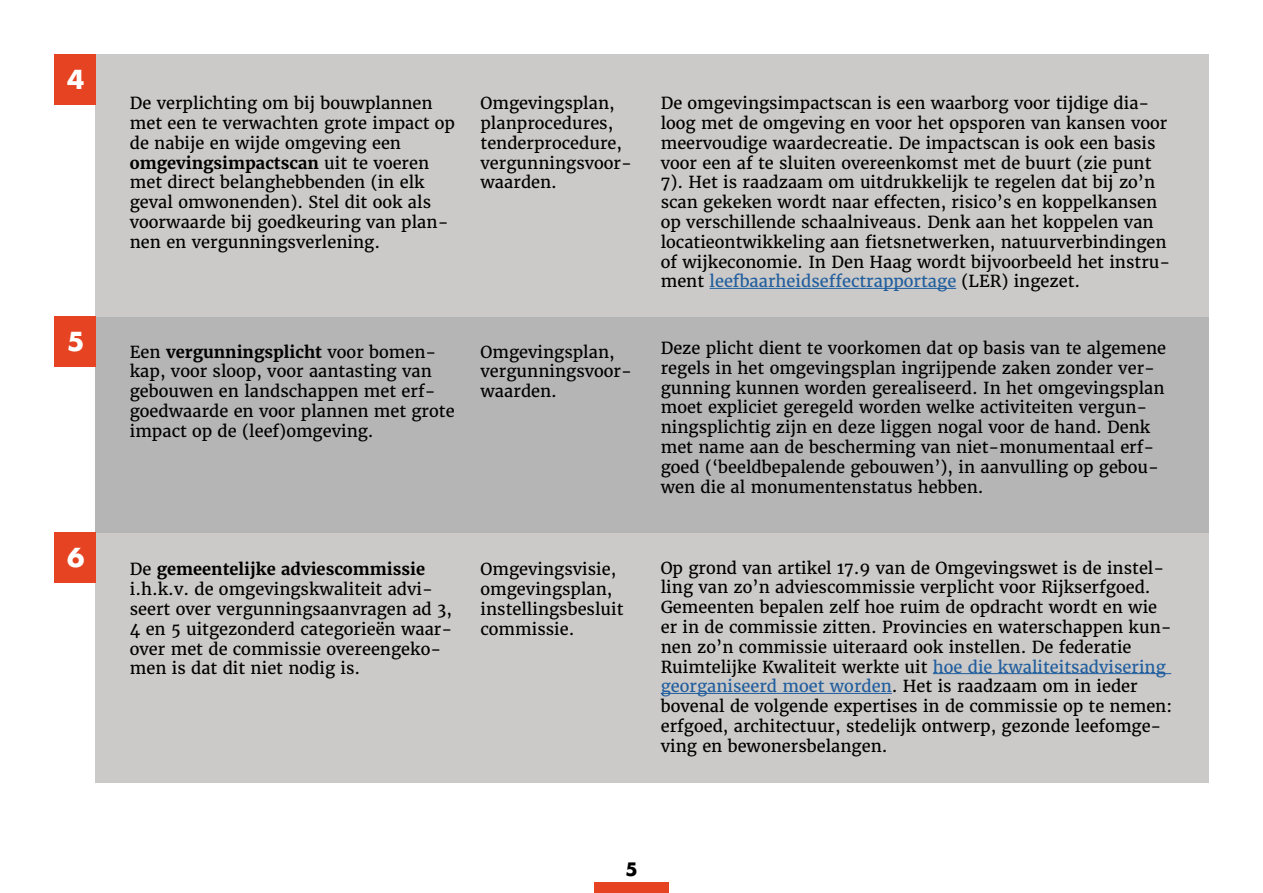
<style>
.page{position:relative;width:1263px;height:893px;background:#fff}
.page>*{position:absolute;margin:0;border:0;box-sizing:border-box;transform-origin:0 0}
.t1{font:700 25.5px "Futura";color:#fff}
.t2{font:700 18px "Futura";color:#000}
.t3{font:16.5px/19.8px "Merriweather";color:#000}
.s1{font-weight:700}
.s2{color:#215e9e}
</style>
<div class="page">
<div style="left:594px;top:882px;width:75px;height:11px;background:#e54321"></div>
<div style="left:96px;top:54px;width:1113px;height:728px;background:#cbcac9"></div>
<div style="left:96px;top:317px;width:1113px;height:216px;background:#b6b5b5"></div>
<div style="left:54px;top:533px;width:42px;height:50px;background:#e54321"></div>
<div style="left:54px;top:317px;width:42px;height:50px;background:#e54321"></div>
<hr style="left:709px;top:288px;width:247px;height:1px;background:#215e9e">
<hr style="left:933px;top:673px;width:238px;height:1px;background:#215e9e">
<hr style="left:661px;top:693px;width:231px;height:1px;background:#215e9e">
<div style="left:54px;top:54px;width:42px;height:50px;background:#e54321"></div>
<h1 class="t1" style="left:67px;top:61px;width:19px">4</h1>
<h1 class="t1" style="left:67px;top:323px;width:19px">5</h1>
<h1 class="t1" style="left:67px;top:539px;width:19px">6</h1>
<p class="t3" style="left:130px;top:93px;width:327px">De verplichting om bij bouwplannen met een te verwachten grote impact op de nabije en wijde omgeving een <span class="s1">omgevingsimpactscan</span> uit te voeren met direct belanghebbenden (in elk geval omwonenden). Stel dit ook als voorwaarde bij goedkeuring van plan&shy;nen en vergunningsverlening.</p>
<p class="t3" style="left:480px;top:93px;width:153px">Omgevingsplan, planprocedures, tenderprocedure, vergunningsvoor&shy;waarden.</p>
<p class="t3" style="left:130px;top:342px;width:326px">Een <span class="s1">vergunningsplicht</span> voor bomen&shy;kap, voor sloop, voor aantasting van gebouwen en landschappen met erf&shy;goedwaarde en voor plannen met grote impact op de (leef)omgeving.</p>
<p class="t3" style="left:480px;top:342px;width:153px">Omgevingsplan, vergunningsvoor&shy;waarden.</p>
<p class="t3" style="left:130px;top:560px;width:324px">De <span class="s1">gemeentelijke adviescommissie </span>i.h.k.v. de omgevingskwaliteit advi&shy;seert over vergunningsaanvragen ad 3, 4 en 5 uitgezonderd categorieën waar&shy;over met de commissie overeengeko&shy;men is dat dit niet nodig is.</p>
<p class="t3" style="left:480px;top:560px;width:144px">Omgevingsvisie, omgevingsplan, instellingsbesluit commissie.</p>
<p class="t3" style="left:661px;top:93px;width:511px">De omgevingsimpactscan is een waarborg voor tijdige dia&shy;loog met de omgeving en voor het opsporen van kansen voor meervoudige waardecreatie. De impactscan is ook een basis voor een af te sluiten overeenkomst met de buurt (zie punt 7). Het is raadzaam om uitdrukkelijk te regelen dat bij zo’n scan gekeken wordt naar effecten, risico’s en koppelkansen op verschillende schaalniveaus. Denk aan het koppelen van locatieontwikkeling aan fietsnetwerken, natuurverbindingen of wijkeconomie. In Den Haag wordt bijvoorbeeld het instru&shy;ment <span class="s2">leefbaarheidseffectrapportage</span> (LER) ingezet.</p>
<p class="t3" style="left:661px;top:338px;width:507px">Deze plicht dient te voorkomen dat op basis van te algemene regels in het omgevingsplan ingrijpende zaken zonder ver&shy;gunning kunnen worden gerealiseerd. In het omgevingsplan moet expliciet geregeld worden welke activiteiten vergun&shy;ningsplichtig zijn en deze liggen nogal voor de hand. Denk met name aan de bescherming van niet-monumentaal erf&shy;goed (‘beeldbepalende gebouwen’), in aanvulling op gebou&shy;wen die al monumentenstatus hebben.</p>
<p class="t3" style="left:661px;top:558px;width:513px">Op grond van artikel 17.9 van de Omgevingswet is de instel&shy;ling van zo’n adviescommissie verplicht voor Rijkserfgoed.<br>Gemeenten bepalen zelf hoe ruim de opdracht wordt en wie er in de commissie zitten. Provincies en waterschappen kun&shy;nen zo’n commissie uiteraard ook instellen. De federatie Ruimtelijke Kwaliteit werkte uit <span class="s2">hoe die kwaliteitsadvisering georganiseerd moet worden</span>. Het is raadzaam om in ieder bovenal de volgende expertises in de commissie op te nemen: erfgoed, architectuur, stedelijk ontwerp, gezonde leefomge&shy;ving en bewonersbelangen.</p>
<p class="t2" style="left:625px;top:856px;width:14px">5</p>
</div>
